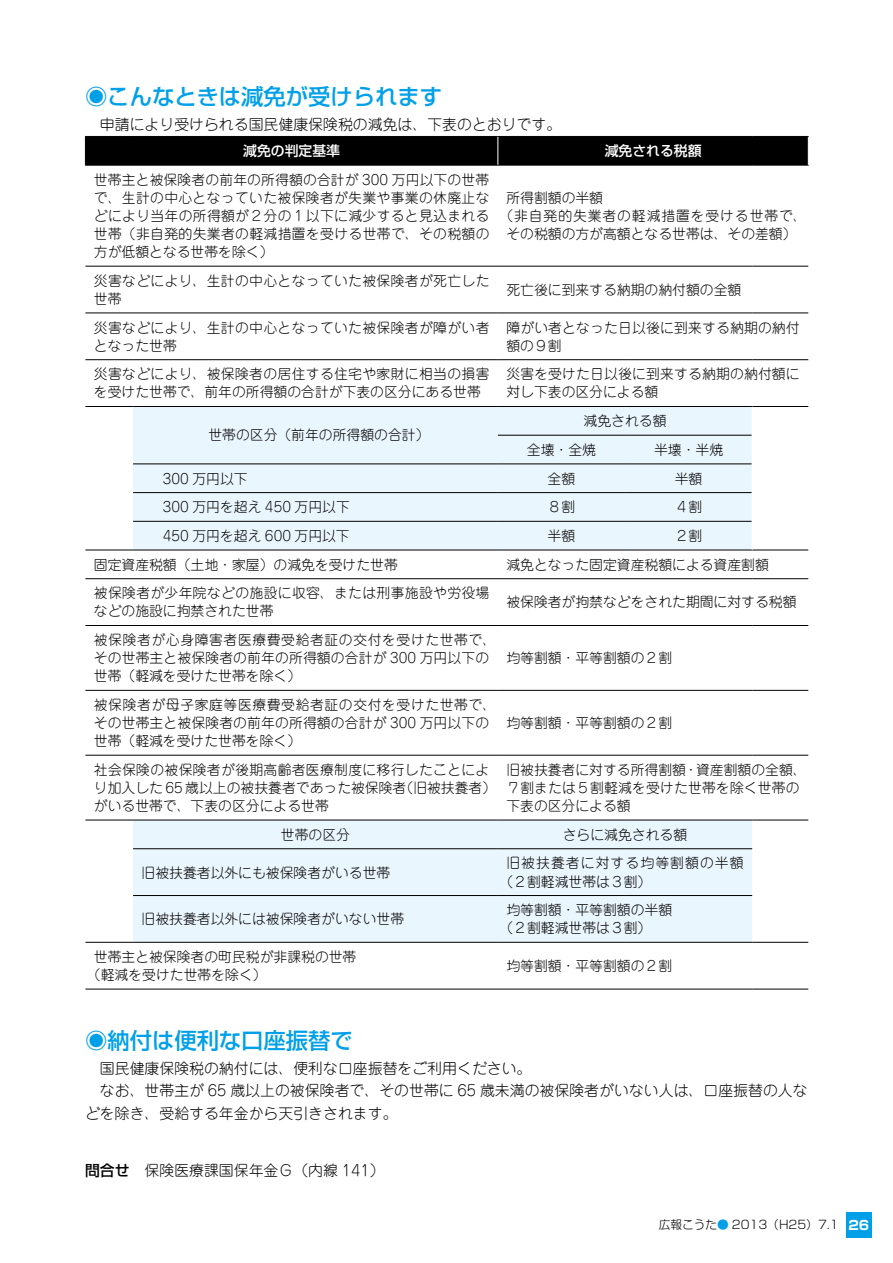
<style>
.page{position:relative;width:893px;height:1263px;background:#fff}
.page>*{position:absolute;margin:0;border:0;box-sizing:border-box;transform-origin:0 0}
.t1{font:500 22.35px "Shin Go Pro";color:#00a0e9}
.t2{font:300 14.85px/22.4px "Jun 101 Pro";color:#000}
.t3{font:300 13.8px/18.1px "Jun 101 Pro";color:#000}
.t4{font:300 13.8px/18.1px "Jun 101 Pro";letter-spacing:.025em;color:#000}
.t5{font:300 13.8px/18.1px "Jun 101 Pro";letter-spacing:.08em;color:#000}
.t6{font:300 13.8px "Jun 101 Pro";letter-spacing:.065em;color:#000}
.t7{font:500 13.8px "Shin Go Pro";color:#fff}
.t8{font:300 11.7px "Shin Go Pro";color:#000}
.s1{font-family:"Shin Go Pro";font-weight:500}
.s2{color:#00a0e9}
.s3{font-weight:700;font-size:12.75px;color:#fff}
</style>
<div class="page">
<svg style="left:85px;top:265px;width:723px;height:724px"></svg>
<svg style="left:133px;top:407px;width:619px;height:535px;fill:#ecf6fd"></svg>
<hr style="left:85px;top:165px;width:48px;height:1px;background:#000">
<hr style="left:133px;top:165px;width:365px;height:1px;background:#000">
<hr style="left:498px;top:165px;width:127px;height:1px;background:#000">
<hr style="left:625px;top:165px;width:127px;height:1px;background:#000">
<hr style="left:752px;top:165px;width:57px;height:1px;background:#000">
<hr style="left:85px;top:266px;width:48px;height:1px;background:#000">
<hr style="left:133px;top:266px;width:365px;height:1px;background:#000">
<hr style="left:498px;top:266px;width:127px;height:1px;background:#000">
<hr style="left:625px;top:266px;width:127px;height:1px;background:#000">
<hr style="left:752px;top:266px;width:56px;height:1px;background:#000">
<hr style="left:85px;top:313px;width:48px;height:1px;background:#000">
<hr style="left:133px;top:313px;width:365px;height:1px;background:#000">
<hr style="left:498px;top:313px;width:127px;height:1px;background:#000">
<hr style="left:625px;top:313px;width:127px;height:1px;background:#000">
<hr style="left:752px;top:313px;width:56px;height:1px;background:#000">
<hr style="left:85px;top:359px;width:48px;height:1px;background:#000">
<hr style="left:133px;top:359px;width:365px;height:1px;background:#000">
<hr style="left:498px;top:359px;width:127px;height:1px;background:#000">
<hr style="left:625px;top:359px;width:127px;height:1px;background:#000">
<hr style="left:752px;top:359px;width:56px;height:1px;background:#000">
<hr style="left:85px;top:406px;width:48px;height:1px;background:#000">
<hr style="left:133px;top:406px;width:365px;height:1px;background:#000">
<hr style="left:498px;top:406px;width:127px;height:1px;background:#000">
<hr style="left:625px;top:406px;width:127px;height:1px;background:#000">
<hr style="left:752px;top:406px;width:56px;height:1px;background:#000">
<hr style="left:498px;top:435px;width:127px;height:1px;background:#000">
<hr style="left:625px;top:435px;width:127px;height:1px;background:#000">
<hr style="left:133px;top:463px;width:365px;height:1px;background:#000">
<hr style="left:498px;top:463px;width:127px;height:1px;background:#000">
<hr style="left:625px;top:463px;width:127px;height:1px;background:#000">
<hr style="left:133px;top:492px;width:365px;height:1px;background:#000">
<hr style="left:498px;top:492px;width:127px;height:1px;background:#000">
<hr style="left:625px;top:492px;width:127px;height:1px;background:#000">
<hr style="left:133px;top:521px;width:365px;height:1px;background:#000">
<hr style="left:498px;top:521px;width:127px;height:1px;background:#000">
<hr style="left:625px;top:521px;width:127px;height:1px;background:#000">
<hr style="left:85px;top:550px;width:48px;height:1px;background:#000">
<hr style="left:133px;top:550px;width:365px;height:1px;background:#000">
<hr style="left:498px;top:550px;width:127px;height:1px;background:#000">
<hr style="left:625px;top:550px;width:127px;height:1px;background:#000">
<hr style="left:752px;top:550px;width:56px;height:1px;background:#000">
<hr style="left:85px;top:578px;width:48px;height:1px;background:#000">
<hr style="left:133px;top:578px;width:365px;height:1px;background:#000">
<hr style="left:498px;top:578px;width:127px;height:1px;background:#000">
<hr style="left:625px;top:578px;width:127px;height:1px;background:#000">
<hr style="left:752px;top:578px;width:56px;height:1px;background:#000">
<hr style="left:85px;top:625px;width:48px;height:1px;background:#000">
<hr style="left:133px;top:625px;width:365px;height:1px;background:#000">
<hr style="left:498px;top:625px;width:127px;height:1px;background:#000">
<hr style="left:625px;top:625px;width:127px;height:1px;background:#000">
<hr style="left:752px;top:625px;width:56px;height:1px;background:#000">
<hr style="left:85px;top:690px;width:48px;height:1px;background:#000">
<hr style="left:133px;top:690px;width:365px;height:1px;background:#000">
<hr style="left:498px;top:690px;width:127px;height:1px;background:#000">
<hr style="left:625px;top:690px;width:127px;height:1px;background:#000">
<hr style="left:752px;top:690px;width:56px;height:1px;background:#000">
<hr style="left:85px;top:755px;width:48px;height:1px;background:#000">
<hr style="left:133px;top:755px;width:365px;height:1px;background:#000">
<hr style="left:498px;top:755px;width:127px;height:1px;background:#000">
<hr style="left:625px;top:755px;width:127px;height:1px;background:#000">
<hr style="left:752px;top:755px;width:56px;height:1px;background:#000">
<hr style="left:85px;top:820px;width:48px;height:1px;background:#000">
<hr style="left:133px;top:820px;width:365px;height:1px;background:#000">
<hr style="left:752px;top:820px;width:56px;height:1px;background:#000">
<hr style="left:133px;top:848px;width:365px;height:1px;background:#000">
<hr style="left:133px;top:895px;width:365px;height:1px;background:#000">
<hr style="left:85px;top:942px;width:48px;height:1px;background:#000">
<hr style="left:133px;top:942px;width:365px;height:1px;background:#000">
<hr style="left:752px;top:942px;width:56px;height:1px;background:#000">
<hr style="left:85px;top:989px;width:48px;height:1px;background:#000">
<hr style="left:133px;top:989px;width:365px;height:1px;background:#000">
<hr style="left:498px;top:989px;width:127px;height:1px;background:#000">
<hr style="left:625px;top:989px;width:127px;height:1px;background:#000">
<hr style="left:752px;top:989px;width:56px;height:1px;background:#000">
<div style="left:85px;top:136px;width:724px;height:29px;background:#000"></div>
<hr style="left:498px;top:820px;width:127px;height:1px;background:#000">
<hr style="left:625px;top:820px;width:127px;height:1px;background:#000">
<hr style="left:498px;top:848px;width:127px;height:1px;background:#000">
<hr style="left:625px;top:848px;width:127px;height:1px;background:#000">
<hr style="left:498px;top:895px;width:127px;height:1px;background:#000">
<hr style="left:625px;top:895px;width:127px;height:1px;background:#000">
<hr style="left:498px;top:942px;width:127px;height:1px;background:#000">
<hr style="left:625px;top:942px;width:127px;height:1px;background:#000">
<svg style="left:752px;top:407px;width:1px;height:143px"></svg>
<div style="left:846px;top:1212px;width:26px;height:25px;background:#00a0e9"></div>
<h1 class="t1" style="left:85px;top:78px;width:359px">◉こんなときは減免が受けられます</h1>
<p class="t2" style="left:85px;top:112px;width:478px">　申請により受けられる国民健康保険税の減免は、下表のとおりです。</p>
<p class="t7" style="left:243px;top:139px;width:98px">減免の判定基準</p>
<p class="t7" style="left:605px;top:139px;width:98px">減免される税額</p>
<p class="t3" style="left:94px;top:169px;width:397px;text-align:justify">世帯主と被保険者の前年の所得額の合計が 300 万円以下の世帯で、生計の中心となっていた被保険者が失業や事業の休廃止などにより当年の所得額が２分の１以下に減少すると見込まれる世帯（非自発的失業者の軽減措置を受ける世帯で、その税額の方が低額となる世帯を除く）</p>
<p class="t3" style="left:506px;top:187px;width:98px">所得割額の半額</p>
<p class="t6" style="left:499px;top:205px;width:309px">（非自発的失業者の軽減措置を受ける世帯で、</p>
<p class="t3" style="left:506px;top:223px;width:292px">その税額の方が高額となる世帯は、その差額）</p>
<p class="t4" style="left:94px;top:270px;width:397px">災害などにより、生計の中心となっていた被保険者が死亡した世帯</p>
<p class="t3" style="left:506px;top:279px;width:236px">死亡後に到来する納期の納付額の全額</p>
<p class="t4" style="left:94px;top:317px;width:397px">災害などにより、生計の中心となっていた被保険者が障がい者となった世帯</p>
<p class="t3" style="left:506px;top:317px;width:295px">障がい者となった日以後に到来する納期の納付額の９割</p>
<p class="t3" style="left:94px;top:363px;width:397px">災害などにより、被保険者の居住する住宅や家財に相当の損害を受けた世帯で、前年の所得額の合計が下表の区分にある世帯</p>
<p class="t3" style="left:506px;top:363px;width:295px">災害を受けた日以後に到来する納期の納付額に対し下表の区分による額</p>
<p class="t3" style="left:208px;top:425px;width:223px">世帯の区分（前年の所得額の合計）</p>
<p class="t3" style="left:527px;top:405px;width:141px;line-height:28.7px;text-indent:57px">減免される額全壊・全焼</p>
<p class="t3" style="left:654px;top:439px;width:71px">半壊・半焼</p>
<p class="t3" style="left:163px;top:468px;width:86px">300 万円以下</p>
<p class="t3" style="left:548px;top:468px;width:29px">全額</p>
<p class="t3" style="left:675px;top:468px;width:29px">半額</p>
<p class="t3" style="left:163px;top:496px;width:188px">300 万円を超え 450 万円以下</p>
<p class="t3" style="left:548px;top:496px;width:29px">８割</p>
<p class="t3" style="left:675px;top:496px;width:29px">４割</p>
<p class="t3" style="left:163px;top:525px;width:188px">450 万円を超え 600 万円以下</p>
<p class="t3" style="left:548px;top:525px;width:29px">半額</p>
<p class="t3" style="left:675px;top:525px;width:29px">２割</p>
<p class="t3" style="left:94px;top:554px;width:306px">固定資産税額（土地・家屋）の減免を受けた世帯</p>
<p class="t3" style="left:506px;top:554px;width:264px">減免となった固定資産税額による資産割額</p>
<p class="t4" style="left:94px;top:582px;width:397px">被保険者が少年院などの施設に収容、または刑事施設や労役場などの施設に拘禁された世帯</p>
<p class="t3" style="left:506px;top:591px;width:292px">被保険者が拘禁などをされた期間に対する税額</p>
<p class="t3" style="left:94px;top:629px;width:404px">被保険者が心身障害者医療費受給者証の交付を受けた世帯で、その世帯主と被保険者の前年の所得額の合計が 300 万円以下の世帯（軽減を受けた世帯を除く）</p>
<p class="t3" style="left:506px;top:647px;width:167px">均等割額・平等割額の２割</p>
<p class="t3" style="left:94px;top:694px;width:404px">被保険者が母子家庭等医療費受給者証の交付を受けた世帯で、その世帯主と被保険者の前年の所得額の合計が 300 万円以下の世帯（軽減を受けた世帯を除く）</p>
<p class="t3" style="left:506px;top:712px;width:167px">均等割額・平等割額の２割</p>
<p class="t3" style="left:94px;top:759px;width:404px">社会保険の被保険者が後期高齢者医療制度に移行したことにより加入した 65 歳以上の被扶養者であった被保険者（旧被扶養者）がいる世帯で、下表の区分による世帯</p>
<p class="t3" style="left:506px;top:759px;width:302px">旧被扶養者に対する所得割額・資産割額の全額、<br>７割または５割軽減を受けた世帯を除く世帯の下表の区分による額</p>
<p class="t3" style="left:281px;top:824px;width:71px">世帯の区分</p>
<p class="t3" style="left:563px;top:824px;width:126px">さらに減免される額</p>
<p class="t3" style="left:142px;top:861px;width:250px">旧被扶養者以外にも被保険者がいる世帯</p>
<p class="t5" style="left:499px;top:852px;width:246px;text-indent:7px">旧被扶養者に対する均等割額の半額（２割軽減世帯は３割）</p>
<p class="t3" style="left:142px;top:908px;width:264px">旧被扶養者以外には被保険者がいない世帯</p>
<p class="t3" style="left:499px;top:899px;width:174px;text-indent:7px">均等割額・平等割額の半額（２割軽減世帯は３割）</p>
<p class="t3" style="left:87px;top:946px;width:271px;text-indent:7px">世帯主と被保険者の町民税が非課税の世帯（軽減を受けた世帯を除く）</p>
<p class="t3" style="left:506px;top:955px;width:167px">均等割額・平等割額の２割</p>
<h1 class="t1" style="left:85px;top:1022px;width:269px">◉納付は便利な口座振替で</h1>
<p class="t2" style="left:85px;top:1055px;width:724px">　国民健康保険税の納付には、便利な口座振替をご利用ください。<br>　なお、世帯主が 65 歳以上の被保険者で、その世帯に 65 歳未満の被保険者がいない人は、口座振替の人などを除き、受給する年金から天引きされます。</p>
<p class="t2" style="left:85px;top:1157px;width:301px"><span class="s1">問合せ　</span>保険医療課国保年金Ｇ（内線 141）</p>
<p class="t8" style="left:659px;top:1215px;width:212px">広報こうた<span class="s2">●</span> 2013（H25）7.1 <span class="s3">26</span></p>
</div>
